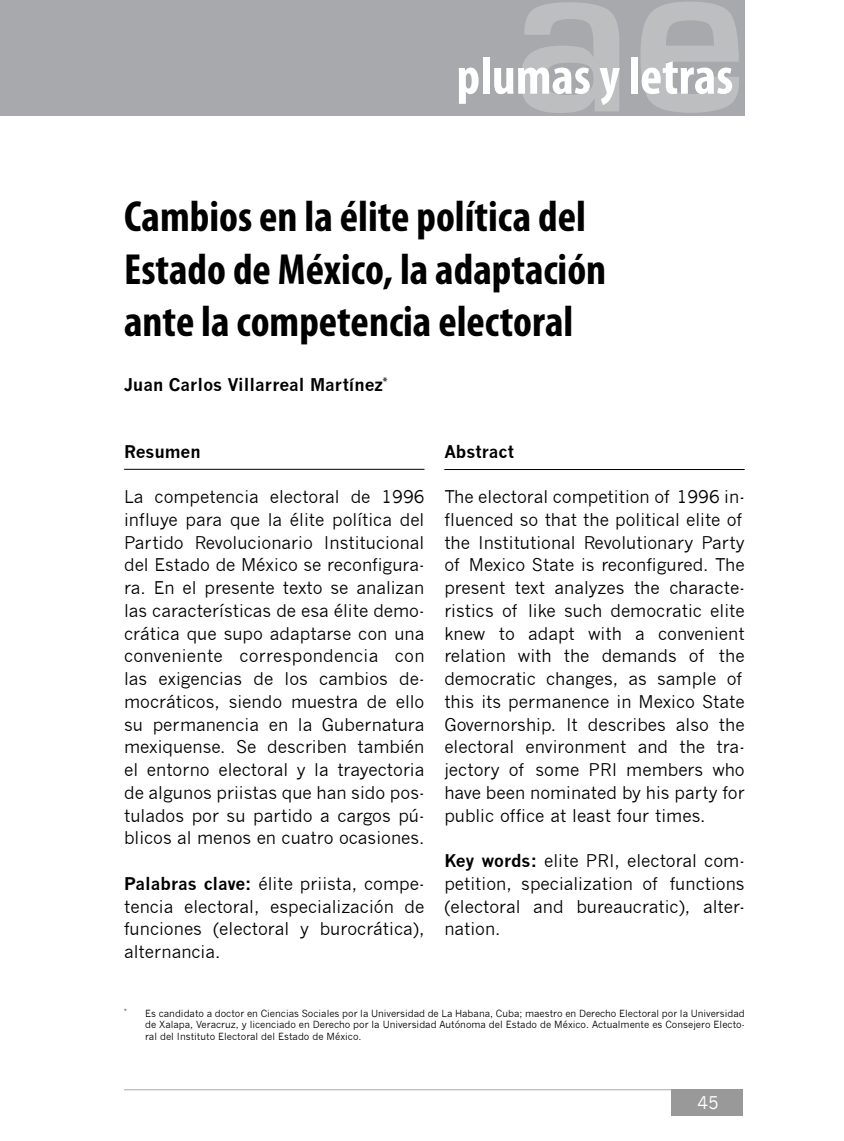
<style>
.page{position:relative;width:844px;height:1141px;background:#fff}
.page>*{position:absolute;margin:0;border:0;box-sizing:border-box;transform-origin:0 0}
.t1{font:700 condensed 43.75px/52.5px "Myriad Pro";color:#000}
.t2{font:17.15px/22.8px "News Gothic";color:#000;text-align:justify}
.t3{font:700 17.15px "News Gothic";color:#000}
.t4{font:17.15px "News Gothic";color:#fff}
.t5{font:9.62px/11.5px "News Gothic";color:#000;text-align:justify}
.s1{font-weight:700}
</style>
<div class="page">
<hr style="left:124px;top:1089px;width:618px;height:1px;background:#a7a9ac">
<div style="left:671px;top:1090px;width:71px;height:26px;background:#999"></div>
<hr style="left:124px;top:469px;width:300px;height:1px;background:#000">
<hr style="left:444px;top:469px;width:300px;height:1px;background:#000">
<div style="left:0;top:0;width:744px;height:116px;background:#a7a9ac"></div>
<svg style="left:458px;top:68px;width:20px;height:36px"></svg>
<div style="left:482px;top:57px;width:7px;height:37px;background:#fff"></div>
<svg style="left:494px;top:2px;width:244px;height:111px"></svg>
<h1 class="t1" style="left:124px;top:190px;width:483px">Cambios en la élite política del<br>Estado de México, la adaptación ante la competencia electoral</h1>
<p class="t3" style="left:124px;top:374px;width:265px">Juan Carlos Villarreal Martínez<sup>*</sup></p>
<p class="t3" style="left:124px;top:441px;width:78px">Resumen</p>
<p class="t2" style="left:124px;top:486px;width:302px">La competencia electoral de 1996 influye para que la élite política del Partido Revolucionario Institucional del Estado de México se reconfigura&shy;ra. En el presente texto se analizan las características de esa élite demo&shy;crática que supo adaptarse con una conveniente correspondencia con las exigencias de los cambios de&shy;mocráticos, siendo muestra de ello su permanencia en la Gubernatura mexiquense. Se describen también el entorno electoral y la trayectoria de algunos priistas que han sido pos&shy;tulados por su partido a cargos pú&shy;blicos al menos en cuatro ocasiones.</p>
<p class="t2" style="left:124px;top:872px;width:302px"><span class="s1">Palabras clave:</span> élite priista, compe&shy;tencia electoral, especialización de funciones (electoral y burocrática), alternancia.</p>
<p class="t3" style="left:444px;top:441px;width:71px">Abstract</p>
<p class="t2" style="left:444px;top:486px;width:302px;text-align:left">The electoral competition of 1996 in&shy;fluenced so that the political elite of the Institutional Revolutionary Party of Mexico State is reconfigured. The present text analyzes the characte&shy;ristics of like such democratic elite knew to adapt with a convenient relation with the demands of the democratic changes, as sample of this its permanence in Mexico State Governorship. It describes also the electoral environment and the tra&shy;jectory of some PRI members who have been nominated by his party for public office at least four times.</p>
<p class="t2" style="left:444px;top:850px;width:302px"><span class="s1">Key words:</span> elite PRI, electoral com&shy;petition, specialization of functions (electoral and bureaucratic), alter&shy;nation.</p>
<p class="t5" style="left:145px;top:1007px;width:601px;text-indent:-21px"><sup>*</sup> Es candidato a doctor en Ciencias Sociales por la Universidad de La Habana, Cuba; maestro en Derecho Electoral por la Universidad de Xalapa, Veracruz, y licenciado en Derecho por la Universidad Autónoma del Estado de México. Actualmente es Consejero Electo&shy;ral del Instituto Electoral del Estado de México.</p>
<p class="t4" style="left:697px;top:1093px;width:23px">45</p>
</div>
